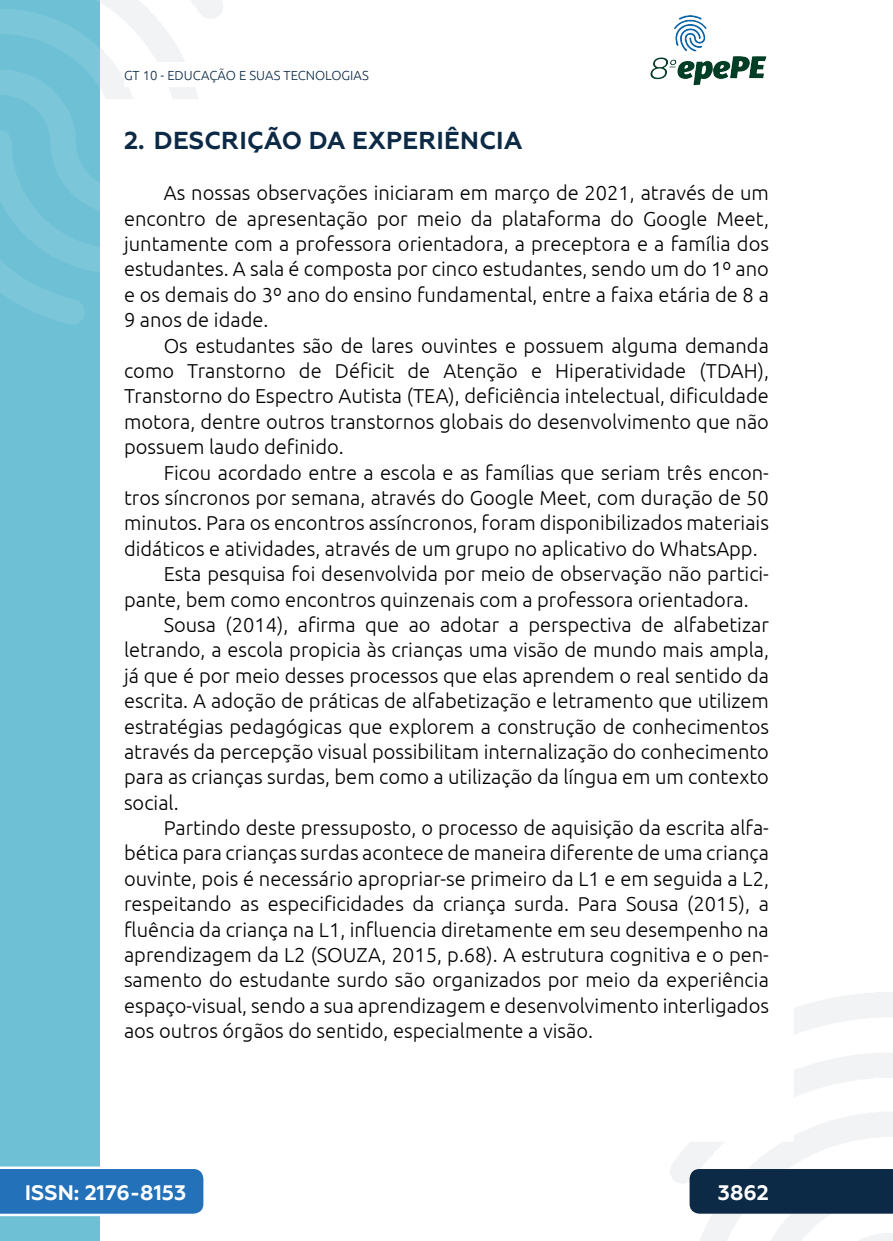
<style>
.page{position:relative;width:893px;height:1241px;background:#fff}
.page>*{position:absolute;margin:0;border:0;box-sizing:border-box;transform-origin:0 0}
._6_SUBTÍTULO_ABERTUR{font:700 24.5px "Geometria";letter-spacing:.01em;color:#0c2a46}
.t1{font:700 21px "Geometria";color:#fff}
._5_CORPO{font:300 20.12px/25.4px "Ubuntu";color:#000;text-align:justify}
.t2{font:300 13.12px "Ubuntu";color:#0c2a46}
</style>
<div class="page">
<svg style="left:670px;top:992px;width:223px;height:248px"></svg>
<svg style="left:99px;top:0;width:124px;height:324px"></svg>
<img style="left:650px;top:15px;width:117px;height:71px">
<div style="left:0;top:0;width:99px;height:1240px;background:#6ec0d5"></div>
<svg style="left:0;top:0;width:99px;height:325px"></svg>
<svg style="left:0;top:1166px;width:203px;height:49px;background:#367dbf"></svg>
<div style="left:690px;top:1168px;width:203px;height:45px;background:#0c2a46"></div>
<div style="left:124px;top:62px;width:516px;height:25px;background:#fff"></div>
<p class="t2" style="left:124px;top:67px;width:246px">GT 10 - EDUCAÇÃO E SUAS TECNOLOGIAS</p>
<p class="_6_SUBTÍTULO_ABERTUR" style="left:124px;top:126px;width:400px">2. DESCRIÇÃO DA EXPERIÊNCIA</p>
<p class="_5_CORPO" style="left:124px;top:180px;width:646px;text-indent:40px">As nossas observações iniciaram em março de 2021, através de um encontro de apresentação por meio da plataforma do Google Meet, juntamente com a professora orientadora, a preceptora e a família dos estudantes. A sala é composta por cinco estudantes, sendo um do 1º ano e os demais do 3º ano do ensino fundamental, entre a faixa etária de 8 a 9 anos de idade.</p>
<p class="_5_CORPO" style="left:124px;top:332px;width:646px;text-indent:40px">Os estudantes são de lares ouvintes e possuem alguma demanda como Transtorno de Déficit de Atenção e Hiperatividade (TDAH), Transtorno do Espectro Autista (TEA), deficiência intelectual, dificuldade motora, dentre outros transtornos globais do desenvolvimento que não possuem laudo definido.</p>
<p class="_5_CORPO" style="left:124px;top:459px;width:646px;text-indent:40px">Ficou acordado entre a escola e as famílias que seriam três encon&shy;tros síncronos por semana, através do Google Meet, com duração de 50 minutos. Para os encontros assíncronos, foram disponibilizados materiais didáticos e atividades, através de um grupo no aplicativo do WhatsApp.</p>
<p class="_5_CORPO" style="left:124px;top:560px;width:646px;text-indent:40px">Esta pesquisa foi desenvolvida por meio de observação não partici&shy;pante, bem como encontros quinzenais com a professora orientadora.</p>
<p class="_5_CORPO" style="left:124px;top:611px;width:646px;text-indent:40px">Sousa (2014), afirma que ao adotar a perspectiva de alfabetizar letrando, a escola propicia às crianças uma visão de mundo mais ampla, já que é por meio desses processos que elas aprendem o real sentido da escrita. A adoção de práticas de alfabetização e letramento que utilizem estratégias pedagógicas que explorem a construção de conhecimentos através da percepção visual possibilitam internalização do conhecimento para as crianças surdas, bem como a utilização da língua em um contexto social.</p>
<p class="_5_CORPO" style="left:124px;top:814px;width:646px;text-indent:40px">Partindo deste pressuposto, o processo de aquisição da escrita alfa&shy;bética para crianças surdas acontece de maneira diferente de uma criança ouvinte, pois é necessário apropriar-se primeiro da L1 e em seguida a L2, respeitando as especificidades da criança surda. Para Sousa (2015), a fluência da criança na L1, influencia diretamente em seu desempenho na aprendizagem da L2 (SOUZA, 2015, p.68). A estrutura cognitiva e o pen&shy;samento do estudante surdo são organizados por meio da experiência espaço-visual, sendo a sua aprendizagem e desenvolvimento interligados aos outros órgãos do sentido, especialmente a visão.</p>
<p class="t1" style="left:25px;top:1179px;width:163px">ISSN: 2176-8153</p>
<p class="t1" style="left:718px;top:1179px;width:53px">3862</p>
</div>
